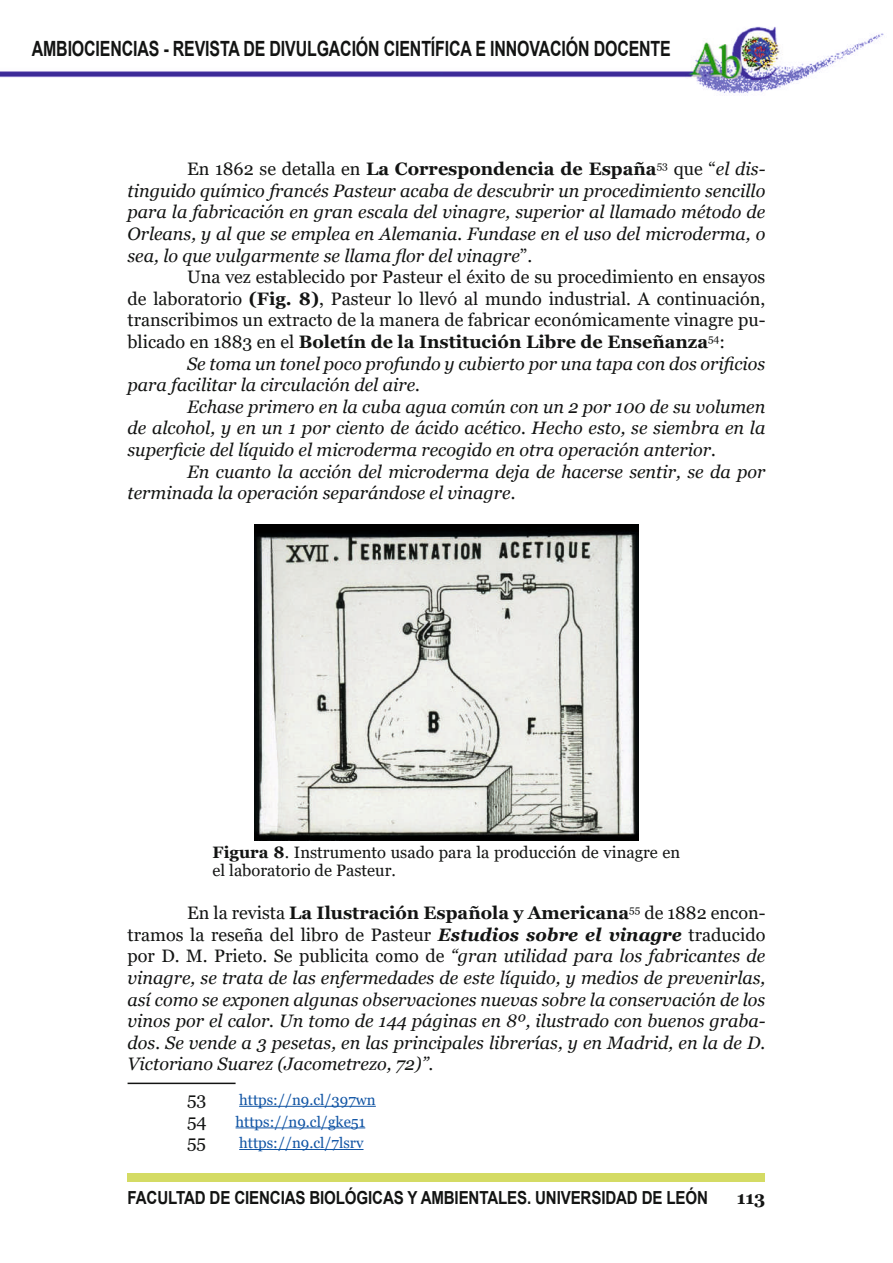
<style>
.page{position:relative;width:893px;height:1263px;background:#fff}
.page>*{position:absolute;margin:0;border:0;box-sizing:border-box;transform-origin:0 0}
.t1{font:700 21px "Arial";letter-spacing:-.01em;color:#131413;scale:.76 1}
.t2{font:italic 18px/21.6px "Georgia";color:#131413;text-align:justify}
.t3{font:18px/21.6px "Georgia";color:#131413;text-align:justify}
.t4{font:700 18px "Arial";letter-spacing:-.01em;color:#131413;scale:.84 1}
.t5{font:700 18px "Georgia";color:#131413}
.t6{font:16.5px/18px "Georgia";color:#131413}
.t7{font:15px "Georgia";color:#1054a4}
.s1{font-style:normal}
.s2{font-weight:700;font-style:normal}
.s3{font-weight:700}
</style>
<div class="page">
<img style="left:0;top:26px;width:884px;height:70px">
<div style="left:128px;top:1174px;width:637px;height:8px;background:#d4db64"></div>
<img style="left:254px;top:524px;width:385px;height:316px">
<hr style="left:128px;top:1082px;width:108px;height:2px;background:#131413">
<hr style="left:239px;top:1106px;width:137px;height:1px;background:#1054a4">
<hr style="left:236px;top:1127px;width:129px;height:1px;background:#1054a4">
<hr style="left:239px;top:1149px;width:124px;height:1px;background:#1054a4">
<p class="t1" style="left:32px;top:34px;width:842px">AMBIOCIENCIAS - REVISTA DE DIVULGACIÓN CIENTÍFICA E INNOVACIÓN DOCENTE</p>
<p class="t2" style="left:128px;top:158px;width:639px;text-indent:60px"><span class="s1">En 1862 se detalla en</span> <span class="s2">La Correspondencia de España</span><sup>53</sup> <span class="s1">que “</span>el dis&shy;tinguido químico francés Pasteur acaba de descubrir un procedimiento sencillo para la fabricación en gran escala del vinagre, superior al llamado método de Orleans, y al que se emplea en Alemania. Fundase en el uso del microderma, o sea, lo que vulgarmente se llama flor del vinagre<span class="s1">”.</span></p>
<p class="t3" style="left:128px;top:267px;width:639px;text-indent:60px">Una vez establecido por Pasteur el éxito de su procedimiento en ensayos de laboratorio <span class="s3">(Fig. 8)</span>, Pasteur lo llevó al mundo industrial. A continuación, transcribimos un extracto de la manera de fabricar económicamente vinagre pu&shy;blicado en 1883 en el <span class="s3">Boletín de la Institución Libre de Enseñanza</span><sup>54</sup>:</p>
<p class="t2" style="left:128px;top:353px;width:639px;text-indent:60px">Se toma un tonel poco profundo y cubierto por una tapa con dos orificios para facilitar la circulación del aire.</p>
<p class="t2" style="left:128px;top:396px;width:639px;text-indent:60px">Echase primero en la cuba agua común con un 2 por 100 de su volumen de alcohol, y en un 1 por ciento de ácido acético. Hecho esto, se siembra en la superficie del líquido el microderma recogido en otra operación anterior.</p>
<p class="t2" style="left:128px;top:461px;width:639px;text-indent:60px">En cuanto la acción del microderma deja de hacerse sentir, se da por terminada la operación separándose el vinagre.</p>
<p class="t6" style="left:213px;top:844px;width:469px"><span class="s3">Figura 8</span>. Instrumento usado para la producción de vinagre en el laboratorio de Pasteur.</p>
<p class="t2" style="left:128px;top:902px;width:639px;text-indent:60px"><span class="s1">En la revista</span> <span class="s2">La Ilustración Española y Americana</span><sup>55</sup> <span class="s1">de 1882 encon&shy;tramos la reseña del libro de Pasteur</span> <span class="s3">Estudios sobre el vinagre</span> <span class="s1">traducido por D. M. Prieto. Se publicita como de</span> “gran utilidad para los fabricantes de vinagre, se trata de las enfermedades de este líquido, y medios de prevenirlas, así como se exponen algunas observaciones nuevas sobre la conservación de los vinos por el calor. Un tomo de 144 páginas en 8º, ilustrado con buenos graba&shy;dos. Se vende a 3 pesetas, en las principales librerías, y en Madrid, en la de D.<br>Victoriano Suarez (Jacometrezo, 72)”<span class="s1">.</span></p>
<p class="t3" style="left:187px;top:1088px;width:21px">53</p>
<p class="t7" style="left:239px;top:1091px;width:138px">https://n9.cl/397wn</p>
<p class="t3" style="left:187px;top:1110px;width:21px">54</p>
<p class="t7" style="left:236px;top:1112px;width:131px">https://n9.cl/gke51</p>
<p class="t3" style="left:187px;top:1131px;width:21px">55</p>
<p class="t7" style="left:239px;top:1134px;width:126px">https://n9.cl/7lsrv</p>
<p class="t4" style="left:128px;top:1185px;width:692px">FACULTAD DE CIENCIAS BIOLÓGICAS Y AMBIENTALES. UNIVERSIDAD DE LEÓN</p>
<p class="t5" style="left:737px;top:1186px;width:30px">113</p>
</div>
